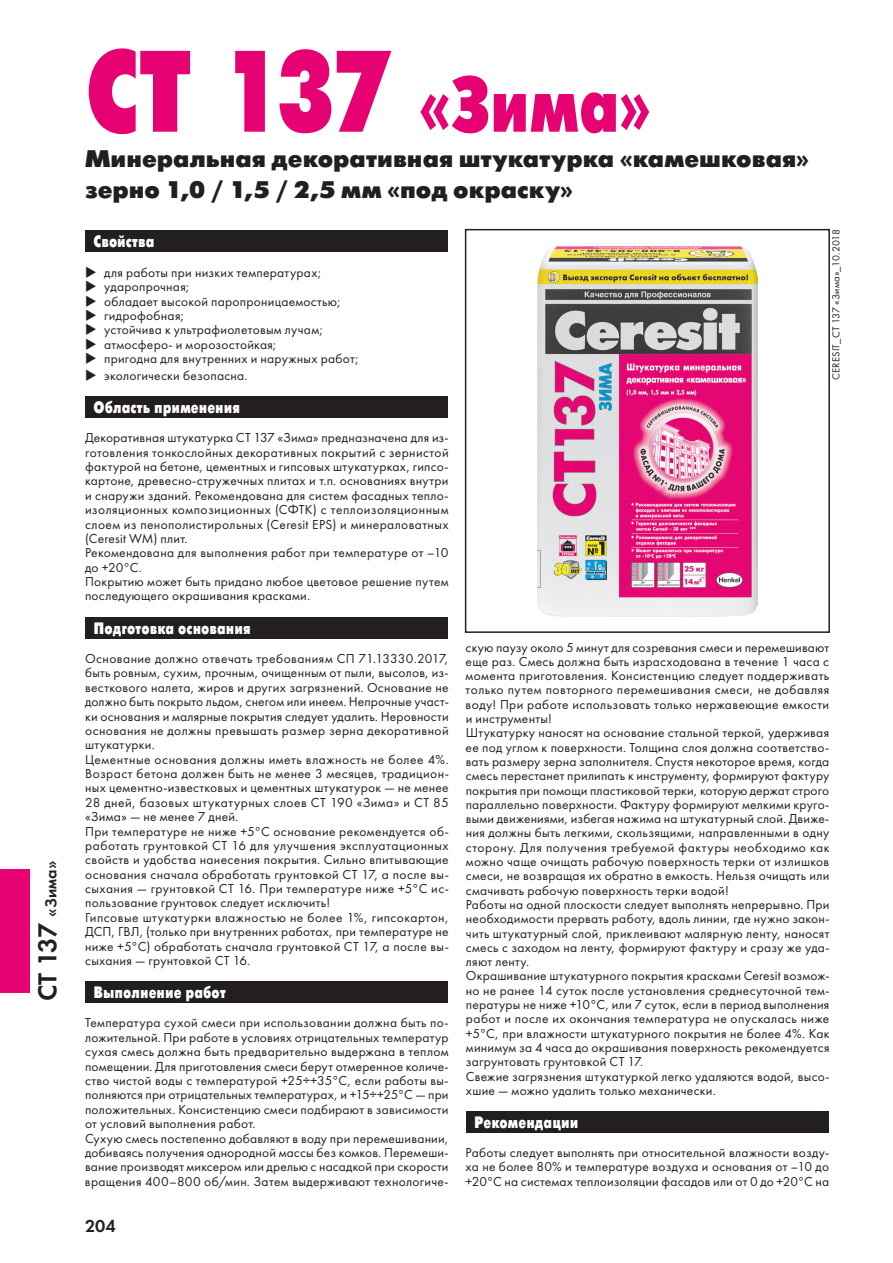
<style>
.page{position:relative;width:893px;height:1263px;background:#fff}
.page>*{position:absolute;margin:0;border:0;box-sizing:border-box;transform-origin:0 0}
.t1{font:78px "Futura Futuris Cond Extra Bold C";color:#e60272}
.t2{font:24px/31.2px "Futura Futuris Black C";color:#231f20}
.t3{font:18px "Futura Demi C";color:#231f20}
.t4{font:16.5px "Futura Futuris Cond Extra Bold C";color:#fff}
.t5{font:16.5px "Futura Demi C";color:#231f20}
.t6{font:13.5px/14.4px "Futura Book C";letter-spacing:.02em;color:#231f20}
.t7{font:10.5px "Futura Book C";letter-spacing:.02em;color:#231f20}
.s1{font-size:27px}
.s2{font-size:115.5px}
.s3{font-family:"Arial"}
</style>
<div class="page">
<div style="left:85px;top:230px;width:363px;height:22px;background:#231f20"></div>
<div style="left:85px;top:396px;width:363px;height:22px;background:#231f20"></div>
<div style="left:85px;top:617px;width:363px;height:22px;background:#231f20"></div>
<div style="left:85px;top:981px;width:363px;height:22px;background:#231f20"></div>
<div style="left:466px;top:1111px;width:362px;height:22px;background:#231f20"></div>
<div style="left:0;top:869px;width:30px;height:124px;background:#e60272"></div>
<img style="left:538px;top:245px;width:219px;height:372px">
<div style="left:465px;top:229px;width:365px;height:404px;border:2px solid #231f20"></div>
<p class="t5" style="left:41px;top:1001px;width:142px;rotate:-90deg"><span class="s1">CT 137</span> «Зима»</p>
<h1 class="t1" style="left:85px;top:62px;width:568px"><span class="s2">CТ 137</span> «Зима»</h1>
<h2 class="t2" style="left:85px;top:144px;width:726px">Минеральная декоративная штукатурка «камешковая» зерно 1,0 / 1,5 / 2,5 мм «под окраску»</h2>
<p class="t4" style="left:94px;top:233px;width:62px">Свойства</p>
<p class="t6" style="left:104px;top:265px;width:256px">для работы при низких температурах; ударопрочная;<br>обладает высокой паропроницаемостью; гидрофобная;<br>устойчива к ультрафиолетовым лучам; атмосферо- и морозостойкая;<br>пригодна для внутренних и наружных работ;</p>
<p class="t6" style="left:104px;top:368px;width:145px">экологически безопасна.</p>
<p class="t4" style="left:94px;top:398px;width:148px">Область применения</p>
<p class="t6" style="left:85px;top:431px;width:365px">Декоративная штукатурка CT 137 «Зима» предназначена для из&shy;готовления тонкослойных декоративных покрытий с зернистой фактурой на бетоне, цементных и гипсовых штукатурках, гипсо&shy;картоне, древесно-стружечных плитах и т.п. основаниях внутри и снаружи зданий. Рекомендована для систем фасадных тепло&shy;изоляционных композиционных (СФТК) с теплоизоляционным слоем из пенополистирольных (Ceresit EPS) и минераловатных (Ceresit WM) плит.<br>Рекомендована для выполнения работ при температуре от –10 до +20°C.<br>Покрытию может быть придано любое цветовое решение путем последующего окрашивания красками.</p>
<p class="t4" style="left:94px;top:619px;width:159px">Подготовка основания</p>
<p class="t6" style="left:85px;top:651px;width:365px">Основание должно отвечать требованиям СП 71.13330.2017, быть ровным, сухим, прочным, очищенным от пыли, высолов, из&shy;весткового налета, жиров и других загрязнений. Основание не должно быть покрыто льдом, снегом или инеем. Непрочные участ&shy;ки основания и малярные покрытия следует удалить. Неровности основания не должны превышать размер зерна декоративной штукатурки.<br>Цементные основания должны иметь влажность не более 4%.<br>Возраст бетона должен быть не менее 3 месяцев, традицион&shy;ных цементно-известковых и цементных штукатурок — не менее 28 дней, базовых штукатурных слоев CT 190 «Зима» и CT 85 «Зима» — не менее 7 дней.<br>При температуре не ниже +5°C основание рекомендуется об&shy;работать грунтовкой CT 16 для улучшения эксплуатационных свойств и удобства нанесения покрытия. Сильно впитывающие основания сначала обработать грунтовкой CT 17, а после вы&shy;сыхания — грунтовкой CT 16. При температуре ниже +5°C ис&shy;пользование грунтовок следует исключить!<br>Гипсовые штукатурки влажностью не более 1%, гипсокартон, ДСП, ГВЛ, (только при внутренних работах, при температуре не ниже +5°C) обработать сначала грунтовкой CT 17, а после вы&shy;сыхания — грунтовкой CT 16.</p>
<p class="t4" style="left:94px;top:983px;width:134px">Выполнение работ</p>
<p class="t6" style="left:85px;top:1016px;width:365px">Температура сухой смеси при использовании должна быть по&shy;ложительной. При работе в условиях отрицательных температур сухая смесь должна быть предварительно выдержана в теплом помещении. Для приготовления смеси берут отмеренное количе&shy;ство чистой воды с температурой +25<span class="s3">÷</span>+35°C, если работы вы&shy;полняются при отрицательных температурах, и +15<span class="s3">÷</span>+25°C — при положительных. Консистенцию смеси подбирают в зависимости от условий выполнения работ.<br>Сухую смесь постепенно добавляют в воду при перемешивании, добиваясь получения однородной массы без комков. Перемеши&shy;вание производят миксером или дрелью с насадкой при скорости вращения 400–800 об/мин. Затем выдерживают технологиче-</p>
<h3 class="t3" style="left:85px;top:1215px;width:32px">204</h3>
<p class="t7" style="left:830px;top:380px;width:152px;rotate:-90deg">CERESIT_CТ 137 «Зима»_10.2018</p>
<p class="t6" style="left:466px;top:640px;width:365px">скую паузу около 5 минут для созревания смеси и перемешивают еще раз. Смесь должна быть израсходована в течение 1 часа с момента приготовления. Консистенцию следует поддерживать только путем повторного перемешивания смеси, не добавляя воду! При работе использовать только нержавеющие емкости и инструменты!<br>Штукатурку наносят на основание стальной теркой, удерживая ее под углом к поверхности. Толщина слоя должна соответство&shy;вать размеру зерна заполнителя. Спустя некоторое время, когда смесь перестанет прилипать к инструменту, формируют фактуру покрытия при помощи пластиковой терки, которую держат строго параллельно поверхности. Фактуру формируют мелкими круго&shy;выми движениями, избегая нажима на штукатурный слой. Движе&shy;ния должны быть легкими, скользящими, направленными в одну сторону. Для получения требуемой фактуры необходимо как можно чаще очищать рабочую поверхность терки от излишков смеси, не возвращая их обратно в емкость. Нельзя очищать или смачивать рабочую поверхность терки водой!<br>Работы на одной плоскости следует выполнять непрерывно. При необходимости прервать работу, вдоль линии, где нужно закон&shy;чить штукатурный слой, приклеивают малярную ленту, наносят смесь с заходом на ленту, формируют фактуру и сразу же уда&shy;ляют ленту.<br>Окрашивание штукатурного покрытия красками Ceresit возмож&shy;но не ранее 14 суток после установления среднесуточной тем&shy;пературы не ниже +10°C, или 7 суток, если в период выполнения работ и после их окончания температура не опускалась ниже +5°C, при влажности штукатурного покрытия не более 4%. Как минимум за 4 часа до окрашивания поверхность рекомендуется загрунтовать грунтовкой CT 17.<br>Свежие загрязнения штукатуркой легко удаляются водой, высо&shy;хшие — можно удалить только механически.</p>
<p class="t4" style="left:474px;top:1113px;width:106px">Рекомендации</p>
<p class="t6" style="left:466px;top:1145px;width:365px;text-align:justify">Работы следует выполнять при относительной влажности возду&shy;ха не более 80% и температуре воздуха и основания от –10 до +20°C на системах теплоизоляции фасадов или от 0 до +20°C на</p>
</div>
